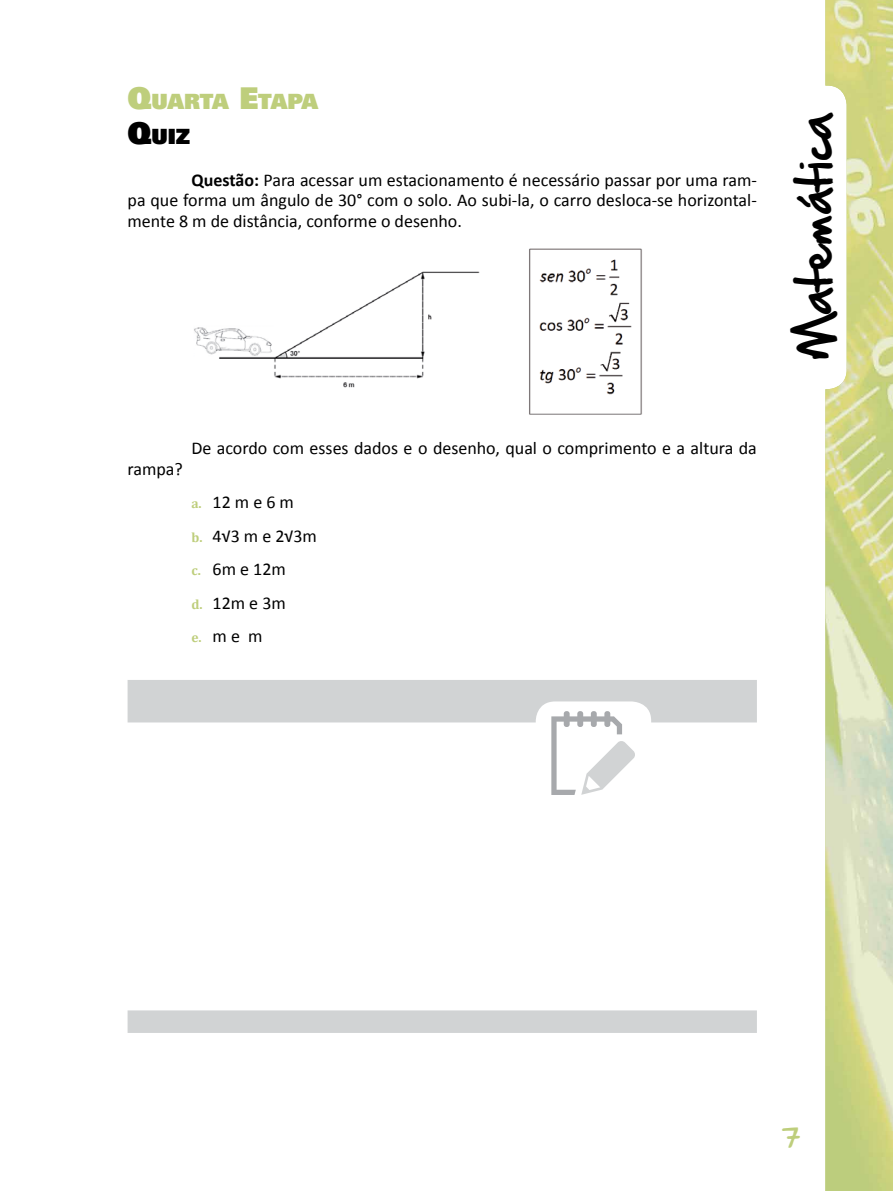
<style>
.page{position:relative;width:893px;height:1191px;background:#fff}
.page>*{position:absolute;margin:0;border:0;box-sizing:border-box;transform-origin:0 0}
.t1{font:42px "Hand Of Sean";color:#000}
.t2{font:24px "Hand Of Sean";color:#bece7c}
.t3{font:900 21px/34.5px "Univers";letter-spacing:-.01em;color:#bece7c}
.t4{font:18px/33.5px "Calibri";color:#000;text-align:justify}
.s1{font-size:30px}
.s2{font-size:30px;color:#000}
.s3{color:#000}
.s4{font-weight:700}
.s5{font-family:"Cambria";font-weight:700;font-size:13.5px;color:#bece7c}
</style>
<div class="page">
<img style="left:825px;top:0;width:68px;height:1191px">
<div style="left:128px;top:1010px;width:629px;height:23px;background:#d1d3d4"></div>
<img style="left:194px;top:248px;width:448px;height:167px">
<svg style="left:128px;top:680px;width:629px;height:115px"></svg>
<p class="t3" style="left:128px;top:84px;width:192px"><span class="s1">Q</span>UARTA <span class="s1">E</span>TAPA<br><span class="s2">Q</span><span class="s3">UIZ</span></p>
<p class="t4" style="left:128px;top:169px;width:631px;line-height:20.7px;text-indent:64px"><span class="s4">Questão:</span> Para acessar um estacionamento é necessário passar por uma ram&shy;pa que forma um ângulo de 30° com o solo. Ao subi-la, o carro desloca-se horizontal&shy;mente 8 m de distância, conforme o desenho.</p>
<p class="t4" style="left:128px;top:452px;width:57px">rampa?</p>
<p class="t4" style="left:191px;top:431px;width:567px">De acordo com esses dados e o desenho, qual o comprimento e a altura da</p>
<p class="t4" style="left:191px;top:486px;width:127px;text-align:left"><span class="s5">a.</span> 12 m e 6 m<br><span class="s5">b.</span> 4√3 m e 2√3m <span class="s5">c.</span> 6m e 12m<br><span class="s5">d.</span> 12m e 3m<br><span class="s5">e.</span> m e m</p>
<h1 class="t1" style="left:777px;top:360px;width:249px;rotate:-90deg">Matemática</h1>
<h2 class="t2" style="left:782px;top:1115px;width:21px">7</h2>
</div>
